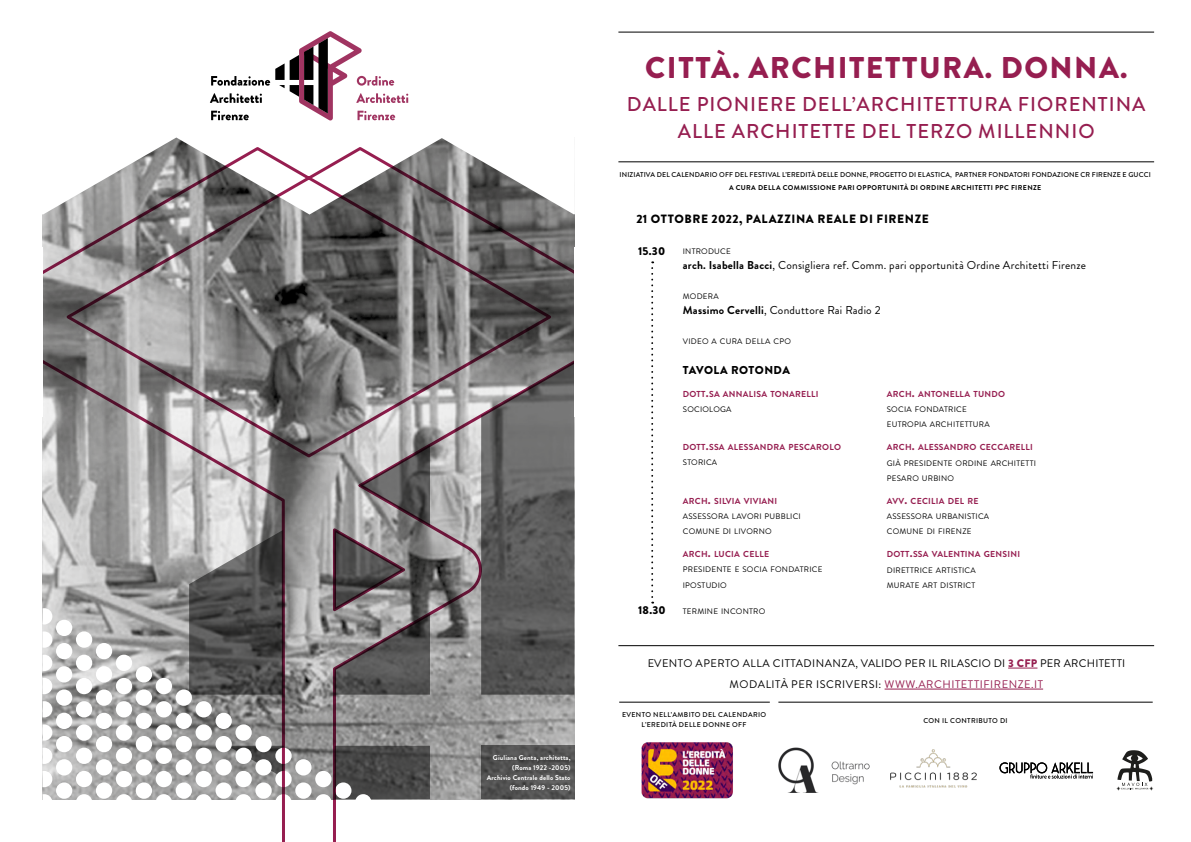
<style>
.page{position:relative;width:1191px;height:842px;background:#fff}
.page>*{position:absolute;margin:0;border:0;box-sizing:border-box;transform-origin:0 0}
.t1{font:900 30px "Brandon Grotesque";letter-spacing:.05em;color:#961e50}
.t2{font:500 20px/27px "Brandon Grotesque";letter-spacing:.05em;color:#961e50;text-align:center}
.t3{font:900 12px "Brandon Grotesque";letter-spacing:.05em;color:#000}
.t4{font:11.4px "Brandon Grotesque";letter-spacing:.02em;color:#000}
.t5{font:900 11.4px "Brandon Grotesque";letter-spacing:.035em;color:#000}
.t6{font:11px/21px "Brandon Grotesque";letter-spacing:.04em;color:#000;text-align:center}
.t7{font:700 8.7px "Brandon Grotesque";letter-spacing:.03em;color:#961e50}
.t8{font:8px/15.2px "Brandon Grotesque";letter-spacing:.03em;color:#000}
.t9{font:500 7px "Brandon Grotesque";letter-spacing:.02em;color:#000}
.t10{font:700 7px/10px "Brandon Grotesque";letter-spacing:.02em;color:#fff;text-align:right}
.t11{font:500 7px/10px "Brandon Grotesque";letter-spacing:.05em;color:#000;text-align:center}
.t12{font:700 7px "Brandon Grotesque";letter-spacing:.05em;color:#000}
.s1{font-weight:700}
.s2{font-size:12.4px}
.s3{font-weight:900;color:#961e50}
.s4{color:#961e50}
</style>
<div class="page">
<hr style="left:618px;top:32px;width:536px;height:1px;background:#000">
<hr style="left:618px;top:161px;width:536px;height:1px;background:#000">
<hr style="left:619px;top:702px;width:151px;height:1px;background:#000">
<hr style="left:778px;top:702px;width:374px;height:1px;background:#000">
<hr style="left:618px;top:645px;width:536px;height:1px;background:#000">
<svg style="left:210px;top:31px;width:198px;height:89px"></svg>
<svg style="left:42px;top:145px;width:533px;height:206px;background:#8b8888"></svg>
<img style="left:641px;top:742px;width:92px;height:56px">
<svg style="left:1008px;top:668px;width:29px;height:1px"></svg>
<hr style="left:884px;top:689px;width:159px;height:1px;background:#961e50">
<svg style="left:651px;top:261px;width:2px;height:342px"></svg>
<img style="left:778px;top:748px;width:91px;height:45px">
<svg style="left:42px;top:351px;width:533px;height:491px;background:#9a9999"></svg>
<div style="left:574px;top:247px;width:34px;height:169px;background:#fff"></div>
<div style="left:8px;top:247px;width:35px;height:169px;background:#fff"></div>
<img style="left:890px;top:749px;width:86px;height:39px">
<svg style="left:1116px;top:750px;width:37px;height:41px"></svg>
<svg style="left:999px;top:762px;width:94px;height:16px"></svg>
<p class="t10" style="left:487px;top:753px;width:85px">Giuliana Genta, architetta, (Roma 1922 -2005)<br>Archivio Centrale dello Stato (fondo 1949 - 2005)</p>
<h1 class="t1" style="left:645px;top:46px;width:484px">CITTÀ. ARCHITETTURA. DONNA.</h1>
<h2 class="t2" style="left:627px;top:91px;width:520px">DALLE PIONIERE DELL’ARCHITETTURA FIORENTINA<br>ALLE ARCHITETTE DEL TERZO MILLENNIO</h2>
<p class="t9" style="left:619px;top:170px;width:533px">INIZIATIVA DEL CALENDARIO OFF DEL FESTIVAL L’EREDITÀ DELLE DONNE, PROGETTO DI ELASTICA, PARTNER FONDATORI FONDAZIONE CR FIRENZE E GUCCI</p>
<p class="t12" style="left:729px;top:183px;width:314px">A CURA DELLA COMMISSIONE PARI OPPORTUNITÀ DI ORDINE ARCHITETTI PPC FIRENZE</p>
<h3 class="t3" style="left:636px;top:211px;width:294px">21 OTTOBRE 2022, PALAZZINA REALE DI FIRENZE</h3>
<h3 class="t5" style="left:638px;top:243px;width:29px">15.30</h3>
<h3 class="t5" style="left:638px;top:602px;width:29px">18.30</h3>
<p class="t8" style="left:683px;top:244px;width:50px">INTRODUCE</p>
<h3 class="t4" style="left:683px;top:257px;width:404px"><span class="s1">arch. Isabella Bacci</span>, Consigliera ref. Comm. pari opportunità Ordine Architetti Firenze</h3>
<p class="t8" style="left:683px;top:289px;width:37px">MODERA</p>
<h3 class="t4" style="left:683px;top:302px;width:199px"><span class="s1">Massimo Cervelli</span>, Conduttore Rai Radio 2</h3>
<p class="t8" style="left:683px;top:334px;width:110px">VIDEO A CURA DELLA CPO</p>
<h3 class="t5" style="left:683px;top:362px;width:109px">TAVOLA ROTONDA</h3>
<p class="t7" style="left:683px;top:388px;width:137px">DOTT<span class="s2">.</span>SA ANNALISA TONARELLI</p>
<p class="t8" style="left:683px;top:402px;width:50px">SOCIOLOGA</p>
<p class="t7" style="left:886px;top:388px;width:120px">ARCH<span class="s2">.</span> ANTONELLA TUNDO</p>
<p class="t8" style="left:886px;top:402px;width:104px">SOCIA FONDATRICE<br>EUTROPIA ARCHITETTURA</p>
<p class="t7" style="left:683px;top:441px;width:160px">DOTT<span class="s2">.</span>SSA ALESSANDRA PESCAROLO</p>
<p class="t8" style="left:683px;top:455px;width:36px">STORICA</p>
<p class="t7" style="left:886px;top:441px;width:147px">ARCH<span class="s2">.</span> ALESSANDRO CECCARELLI</p>
<p class="t8" style="left:886px;top:455px;width:151px">GIÀ PRESIDENTE ORDINE ARCHITETTI<br>PESARO URBINO</p>
<p class="t7" style="left:683px;top:495px;width:96px">ARCH<span class="s2">.</span> SILVIA VIVIANI</p>
<p class="t8" style="left:683px;top:509px;width:119px">ASSESSORA LAVORI PUBBLICI<br>COMUNE DI LIVORNO</p>
<p class="t7" style="left:886px;top:495px;width:93px">AVV<span class="s2">.</span> CECILIA DEL RE</p>
<p class="t8" style="left:886px;top:509px;width:104px">ASSESSORA URBANISTICA<br>COMUNE DI FIRENZE</p>
<p class="t7" style="left:683px;top:548px;width:88px">ARCH<span class="s2">.</span> LUCIA CELLE</p>
<p class="t8" style="left:683px;top:562px;width:141px">PRESIDENTE E SOCIA FONDATRICE<br>IPOSTUDIO</p>
<p class="t7" style="left:886px;top:548px;width:135px">DOTT<span class="s2">.</span>SSA VALENTINA GENSINI</p>
<p class="t8" style="left:886px;top:562px;width:90px">DIRETTRICE ARTISTICA<br>MURATE ART DISTRICT</p>
<p class="t8" style="left:683px;top:604px;width:84px">TERMINE INCONTRO</p>
<h3 class="t6" style="left:647px;top:653px;width:479px">EVENTO APERTO ALLA CITTADINANZA, VALIDO PER IL RILASCIO DI <span class="s3">3 CFP</span> PER ARCHITETTI<br>MODALITÀ PER ISCRIVERSI: <span class="s4">WWW.ARCHITETTIFIRENZE.IT</span></h3>
<p class="t11" style="left:622px;top:709px;width:146px">EVENTO NELL’AMBITO DEL CALENDARIO<br>L’EREDITÀ DELLE DONNE OFF</p>
<p class="t11" style="left:923px;top:716px;width:86px">CON IL CONTRIBUTO DI</p>
</div>
